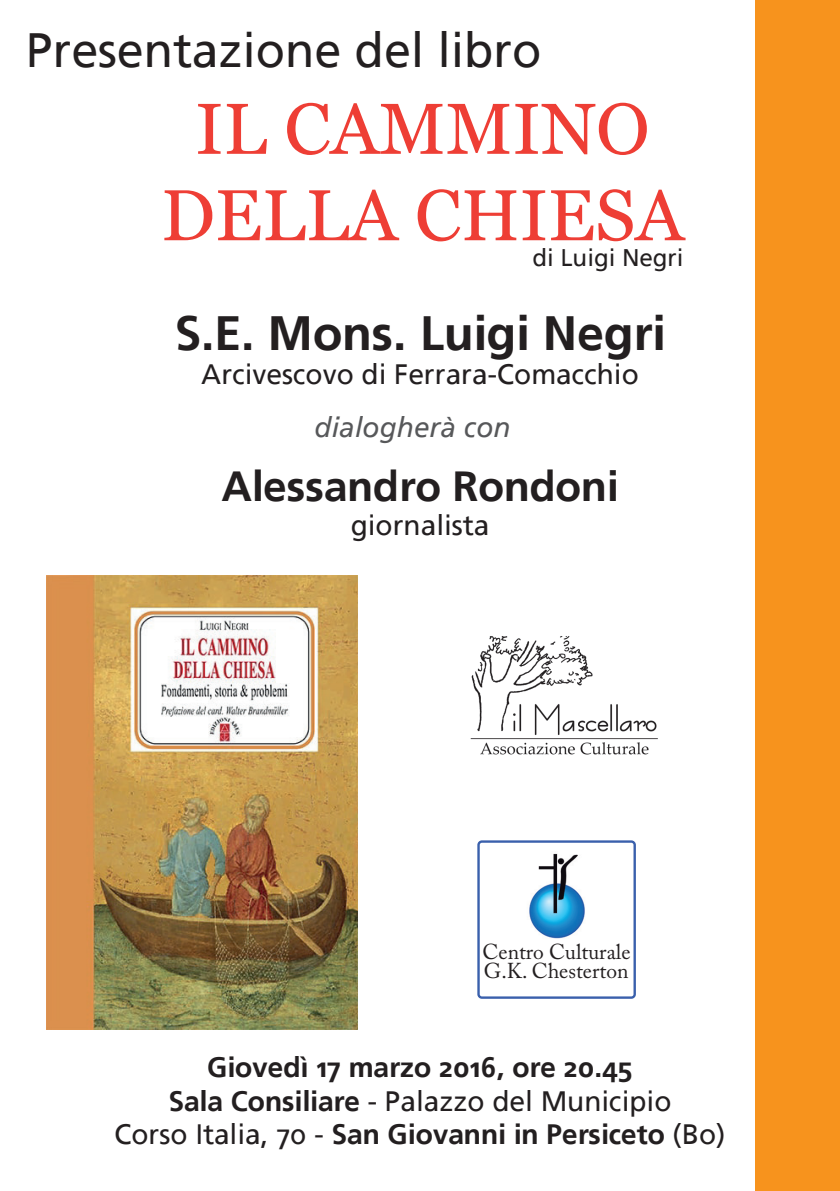
<style>
.page{position:relative;width:840px;height:1191px;background:#fff}
.page>*{position:absolute;margin:0;border:0;box-sizing:border-box;transform-origin:0 0}
.t1{font:72px/86.4px "Georgia";color:#ee3e35;text-align:center}
.t2{font:48px "Frutiger Linotype";color:#231f20}
.t3{font:700 48px "Frutiger Linotype";color:#231f20}
.t4{font:700 42px "Frutiger Linotype";color:#231f20}
.t5{font:700 28px/33.6px "Frutiger Linotype";color:#231f20;text-align:center}
.t6{font:28px "Frutiger Linotype";color:#231f20}
.t7{font:italic 28px "Frutiger Linotype";color:#57585a}
.t8{font:24px "Frutiger Linotype";color:#231f20}
.t9{font:21.4px "Adobe Caslon Pro";color:#231f20}
.s1{font-weight:400}
</style>
<div class="page">
<div style="left:755px;top:0;width:84px;height:1191px;background:#f7931d"></div>
<img style="left:470px;top:636px;width:188px;height:119px">
<img style="left:47px;top:575px;width:310px;height:454px">
<img style="left:529px;top:853px;width:56px;height:86px">
<div style="left:477px;top:840px;width:158px;height:158px;border:2px solid #3a60ac;border-radius:3px"></div>
<h2 class="t2" style="left:26px;top:22px;width:516px">Presentazione del libro</h2>
<h1 class="t1" style="left:161px;top:87px;width:524px">IL CAMMINO<br>DELLA CHIESA</h1>
<p class="t8" style="left:532px;top:243px;width:152px">di Luigi Negri</p>
<h2 class="t3" style="left:174px;top:304px;width:492px">S.E. Mons. Luigi Negri</h2>
<p class="t6" style="left:201px;top:357px;width:439px">Arcivescovo di Ferrara-Comacchio</p>
<p class="t7" style="left:314px;top:411px;width:198px">dialogherà con</p>
<h3 class="t4" style="left:221px;top:461px;width:398px">Alessandro Rondoni</h3>
<p class="t6" style="left:350px;top:508px;width:140px">giornalista</p>
<p class="t9" style="left:482px;top:939px;width:149px">Centro Culturale</p>
<p class="t9" style="left:483px;top:958px;width:146px">G.K. Chesterton</p>
<p class="t5" style="left:114px;top:1050px;width:612px">Giovedì 17 marzo 2016, ore 20.45<br>Sala Consiliare <span class="s1">- Palazzo del Municipio<br>Corso Italia, 70 -</span> San Giovanni in Persiceto <span class="s1">(Bo)</span></p>
</div>
